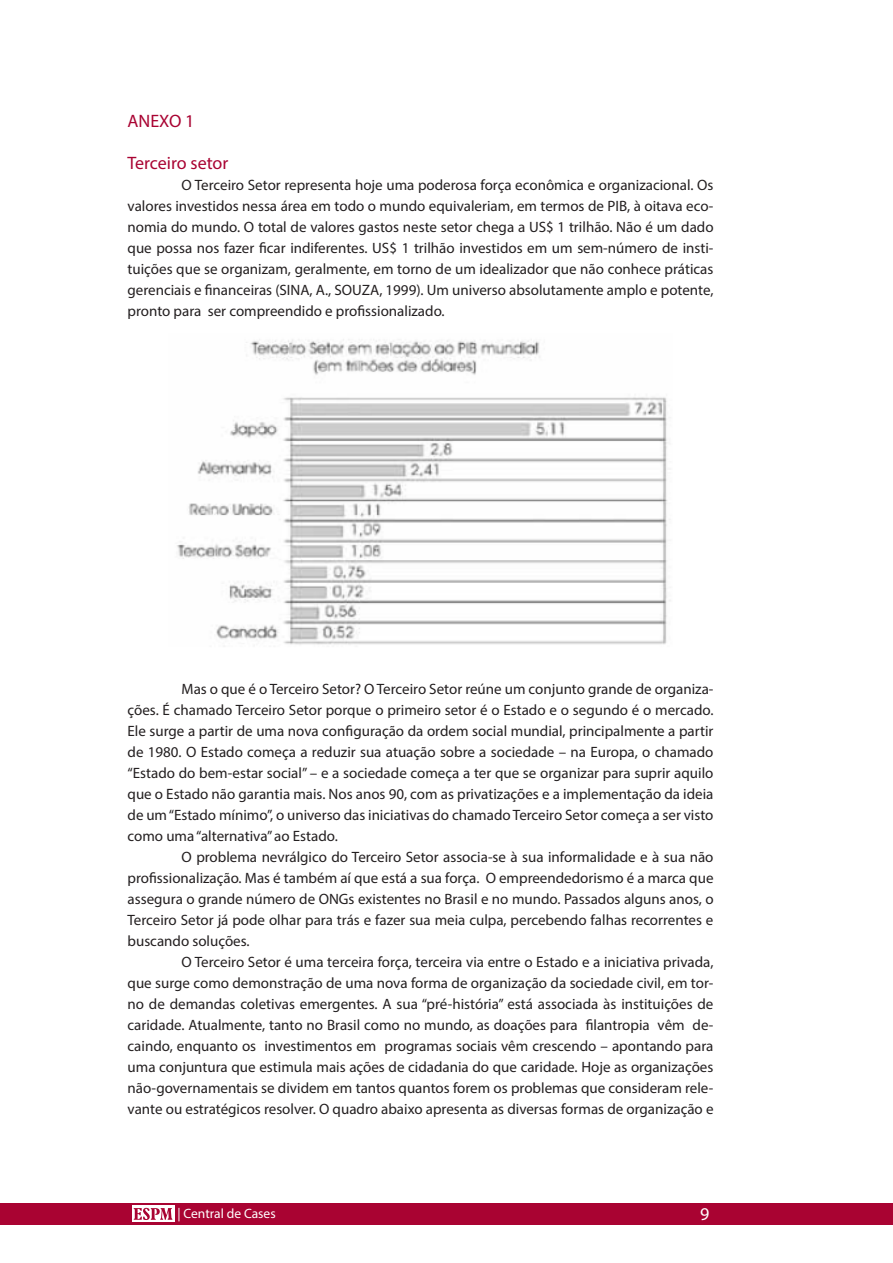
<style>
.page{position:relative;width:893px;height:1263px;background:#fff}
.page>*{position:absolute;margin:0;border:0;box-sizing:border-box;transform-origin:0 0}
.questoes{font:18px "Myriad Pro";color:#a90332}
.t1{font:18px "Myriad Pro";color:#fff}
.corpotexto{font:15px/21px "Myriad Pro";color:#231f20;text-align:justify}
.t2{font:13.5px "Myriad Pro";color:#fff}
</style>
<div class="page">
<div style="left:0;top:1203px;width:893px;height:22px;background:#a90332"></div>
<div style="left:132px;top:1206px;width:42px;height:16px;background:#fff"></div>
<svg style="left:134px;top:1208px;width:38px;height:12px"></svg>
<img style="left:177px;top:339px;width:494px;height:306px">
<p class="questoes" style="left:128px;top:110px;width:68px">ANEXO 1</p>
<p class="questoes" style="left:128px;top:152px;width:102px">Terceiro setor</p>
<p class="corpotexto" style="left:128px;top:175px;width:588px;text-indent:54px">O Terceiro Setor representa hoje uma poderosa força econômica e organizacional. Os valores investidos nessa área em todo o mundo equivaleriam, em termos de PIB, à oitava eco&shy;nomia do mundo. O total de valores gastos neste setor chega a US$ 1 trilhão. Não é um dado que possa nos fazer ficar indiferentes. US$ 1 trilhão investidos em um sem-número de insti&shy;tuições que se organizam, geralmente, em torno de um idealizador que não conhece práticas gerenciais e financeiras (SINA, A., SOUZA, 1999). Um universo absolutamente amplo e potente, pronto para ser compreendido e profissionalizado.</p>
<p class="corpotexto" style="left:128px;top:679px;width:587px;text-indent:54px">Mas o que é o Terceiro Setor? O Terceiro Setor reúne um conjunto grande de organiza&shy;ções. É chamado Terceiro Setor porque o primeiro setor é o Estado e o segundo é o mercado.<br>Ele surge a partir de uma nova configuração da ordem social mundial, principalmente a partir de 1980. O Estado começa a reduzir sua atuação sobre a sociedade – na Europa, o chamado “Estado do bem-estar social” – e a sociedade começa a ter que se organizar para suprir aquilo que o Estado não garantia mais. Nos anos 90, com as privatizações e a implementação da ideia de um “Estado mínimo”, o universo das iniciativas do chamado Terceiro Setor começa a ser visto como uma “alternativa” ao Estado.</p>
<p class="corpotexto" style="left:128px;top:847px;width:587px;text-indent:54px">O problema nevrálgico do Terceiro Setor associa-se à sua informalidade e à sua não profissionalização. Mas é também aí que está a sua força. O empreendedorismo é a marca que assegura o grande número de ONGs existentes no Brasil e no mundo. Passados alguns anos, o Terceiro Setor já pode olhar para trás e fazer sua meia culpa, percebendo falhas recorrentes e buscando soluções.</p>
<p class="corpotexto" style="left:128px;top:952px;width:587px;text-indent:54px">O Terceiro Setor é uma terceira força, terceira via entre o Estado e a iniciativa privada, que surge como demonstração de uma nova forma de organização da sociedade civil, em tor&shy;no de demandas coletivas emergentes. A sua “pré-história” está associada às instituições de caridade. Atualmente, tanto no Brasil como no mundo, as doações para filantropia vêm de&shy;caindo, enquanto os investimentos em programas sociais vêm crescendo – apontando para uma conjuntura que estimula mais ações de cidadania do que caridade. Hoje as organizações não-governamentais se dividem em tantos quantos forem os problemas que consideram rele&shy;vante ou estratégicos resolver. O quadro abaixo apresenta as diversas formas de organização e</p>
<p class="t2" style="left:177px;top:1205px;width:100px">| Central de Cases</p>
<p class="t1" style="left:700px;top:1203px;width:11px">9</p>
</div>
